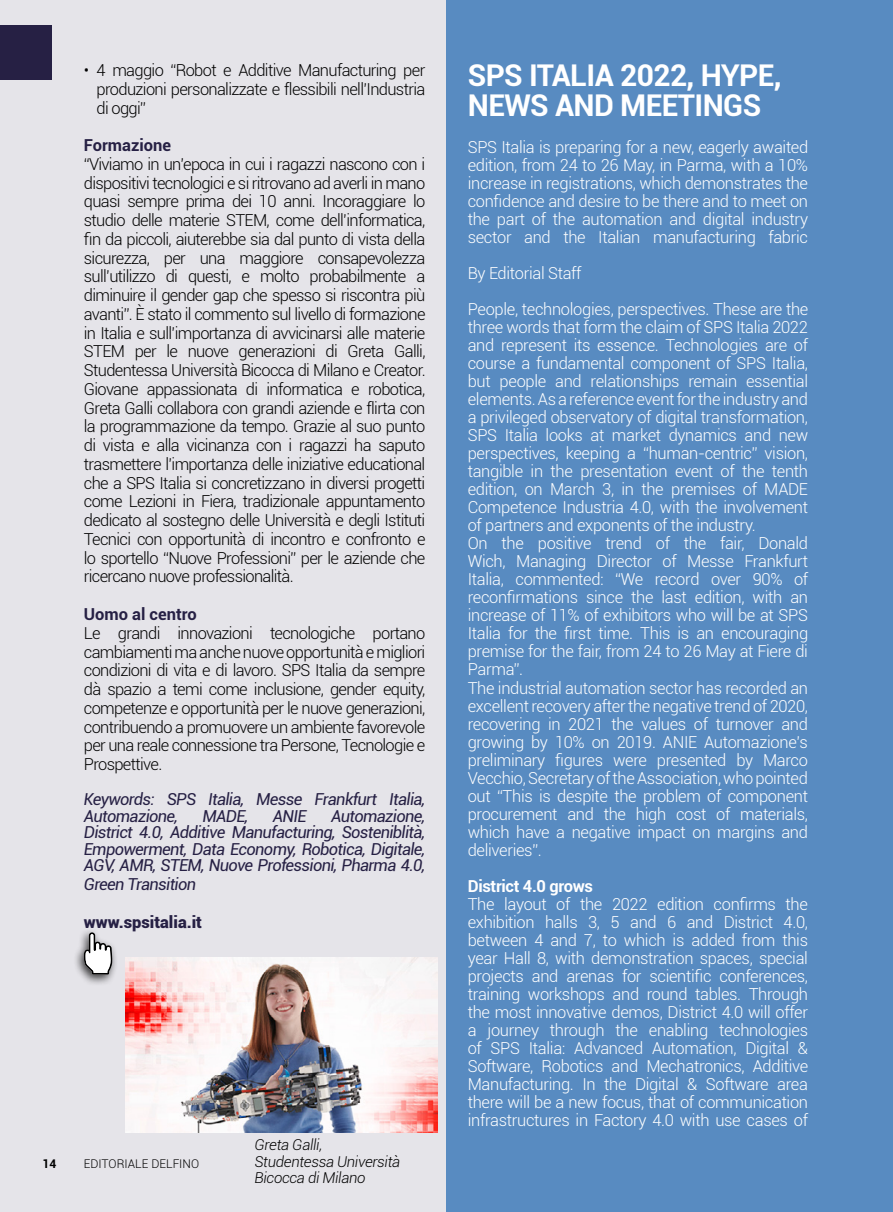
<style>
.page{position:relative;width:893px;height:1212px;background:#e5e4e9}
.page>*{position:absolute;margin:0;border:0;box-sizing:border-box;transform-origin:0 0}
.t1{font:700 30px/30px "Roboto";letter-spacing:-.02em;color:#fff}
.t2{font:300 16.5px/18px "Roboto";letter-spacing:-.02em;color:#fff;text-align:justify}
.t3{font:300 16.5px/18.8px "Roboto";letter-spacing:-.04em;color:#000;text-align:justify}
.t4{font:italic 16.5px/16.5px "Roboto";letter-spacing:-.04em;color:#262044}
.t5{font:700 16.5px "Roboto";color:#262044}
.t6{font:900 16.5px "Roboto";color:#262044}
.t7{font:700 16.5px "Roboto";letter-spacing:-.02em;color:#fff}
.t8{font:italic 300 15px/16.5px "Roboto";letter-spacing:-.02em;color:#000}
.t9{font:300 12px "Roboto";color:#000}
.t10{font:700 12px "Roboto";color:#000}
</style>
<div class="page">
<div style="left:446px;top:0;width:447px;height:1212px;background:#588bc1"></div>
<div style="left:0;top:26px;width:51px;height:54px;background:#262044"></div>
<img style="left:125px;top:957px;width:313px;height:175px">
<div style="left:73px;top:928px;width:45px;height:58px;background:#000;opacity:.75"></div>
<svg style="left:84px;top:932px;width:28px;height:42px"></svg>
<p class="t3" style="left:97px;top:61px;width:330px;text-indent:-13px">• 4 maggio “Robot e Additive Manufacturing per produzioni personalizzate e flessibili nell’Industria di oggi”</p>
<p class="t5" style="left:84px;top:136px;width:89px">Formazione</p>
<p class="t3" style="left:84px;top:155px;width:343px">“Viviamo in un’epoca in cui i ragazzi nascono con i dispositivi tecnologici e si ritrovano ad averli in mano quasi sempre prima dei 10 anni. Incoraggiare lo studio delle materie STEM, come dell’informatica, fin da piccoli, aiuterebbe sia dal punto di vista della sicurezza, per una maggiore consapevolezza sull’utilizzo di questi, e molto probabilmente a diminuire il gender gap che spesso si riscontra più avanti”. È stato il commento sul livello di formazione in Italia e sull’importanza di avvicinarsi alle materie STEM per le nuove generazioni di Greta Galli, Studentessa Università Bicocca di Milano e Creator.<br>Giovane appassionata di informatica e robotica, Greta Galli collabora con grandi aziende e flirta con la programmazione da tempo. Grazie al suo punto di vista e alla vicinanza con i ragazzi ha saputo trasmettere l’importanza delle iniziative educational che a SPS Italia si concretizzano in diversi progetti come Lezioni in Fiera, tradizionale appuntamento dedicato al sostegno delle Università e degli Istituti Tecnici con opportunità di incontro e confronto e lo sportello “Nuove Professioni” per le aziende che ricercano nuove professionalità.</p>
<p class="t5" style="left:84px;top:605px;width:114px">Uomo al centro</p>
<p class="t3" style="left:84px;top:624px;width:343px">Le grandi innovazioni tecnologiche portano cambiamenti ma anche nuove opportunità e migliori condizioni di vita e di lavoro. SPS Italia da sempre dà spazio a temi come inclusione, gender equity, competenze e opportunità per le nuove generazioni, contribuendo a promuovere un ambiente favorevole per una reale connessione tra Persone, Tecnologie e Prospettive.</p>
<p class="t4" style="left:84px;top:791px;width:343px">Keywords: SPS Italia, Messe Frankfurt Italia,<br>Automazione,</p>
<p class="t4" style="left:84px;top:808px;width:343px;text-align:justify;text-indent:247px">Automazione, District 4.0, Additive Manufacturing, Sosteniblità, Empowerment, Data Economy, Robotica, Digitale, AGV, AMR, STEM, Nuove Professioni, Pharma 4.0,</p>
<p class="t4" style="left:84px;top:876px;width:114px">Green Transition</p>
<p class="t6" style="left:84px;top:912px;width:120px">www.spsitalia.it</p>
<p class="t4" style="left:202px;top:808px;width:47px">MADE,</p>
<p class="t4" style="left:273px;top:808px;width:35px">ANIE</p>
<p class="t10" style="left:43px;top:1157px;width:15px">14</p>
<p class="t9" style="left:84px;top:1157px;width:117px">EDITORIALE DELFINO</p>
<p class="t8" style="left:255px;top:1137px;width:147px">Greta Galli,<br>Studentessa Università<br>Bicocca di Milano</p>
<h1 class="t1" style="left:468px;top:61px;width:315px">SPS ITALIA 2022, HYPE,<br>NEWS AND MEETINGS</h1>
<p class="t2" style="left:468px;top:139px;width:342px">SPS Italia is preparing for a new, eagerly awaited edition, from 24 to 26 May, in Parma, with a 10% increase in registrations, which demonstrates the confidence and desire to be there and to meet on the part of the automation and digital industry sector and the Italian manufacturing fabric</p>
<p class="t2" style="left:468px;top:256px;width:342px;line-height:36px">By Editorial Staff<br>People, technologies, perspectives. These are the</p>
<p class="t2" style="left:468px;top:319px;width:342px;text-align:left">three words that form the claim of SPS Italia 2022 and represent its essence. Technologies are of course a fundamental component of SPS Italia, but people and relationships remain essential elements. As a reference event for the industry and a privileged observatory of digital transformation, SPS Italia looks at market dynamics and new perspectives, keeping a “human-centric” vision, tangible in the presentation event of the tenth edition, on March 3, in the premises of MADE Competence Industria 4.0, with the involvement of partners and exponents of the industry.<br>On the positive trend of the fair, Donald Wich, Managing Director of Messe Frankfurt Italia, commented: “We record over 90% of reconfirmations since the last edition, with an increase of 11% of exhibitors who will be at SPS Italia for the first time. This is an encouraging premise for the fair, from 24 to 26 May at Fiere di Parma”.<br>The industrial automation sector has recorded an excellent recovery after the negative trend of 2020, recovering in 2021 the values of turnover and growing by 10% on 2019. ANIE Automazione’s preliminary figures were presented by Marco Vecchio, Secretary of the Association, who pointed out “This is despite the problem of component procurement and the high cost of materials, which have a negative impact on margins and deliveries”.</p>
<p class="t7" style="left:468px;top:876px;width:127px">District 4.0 grows</p>
<p class="t2" style="left:468px;top:895px;width:342px">The layout of the 2022 edition confirms the exhibition halls 3, 5 and 6 and District 4.0, between 4 and 7, to which is added from this year Hall 8, with demonstration spaces, special projects and arenas for scientific conferences, training workshops and round tables. Through the most innovative demos, District 4.0 will offer a journey through the enabling technologies of SPS Italia: Advanced Automation, Digital &amp; Software, Robotics and Mechatronics, Additive Manufacturing. In the Digital &amp; Software area there will be a new focus, that of communication infrastructures in Factory 4.0 with use cases of</p>
</div>
